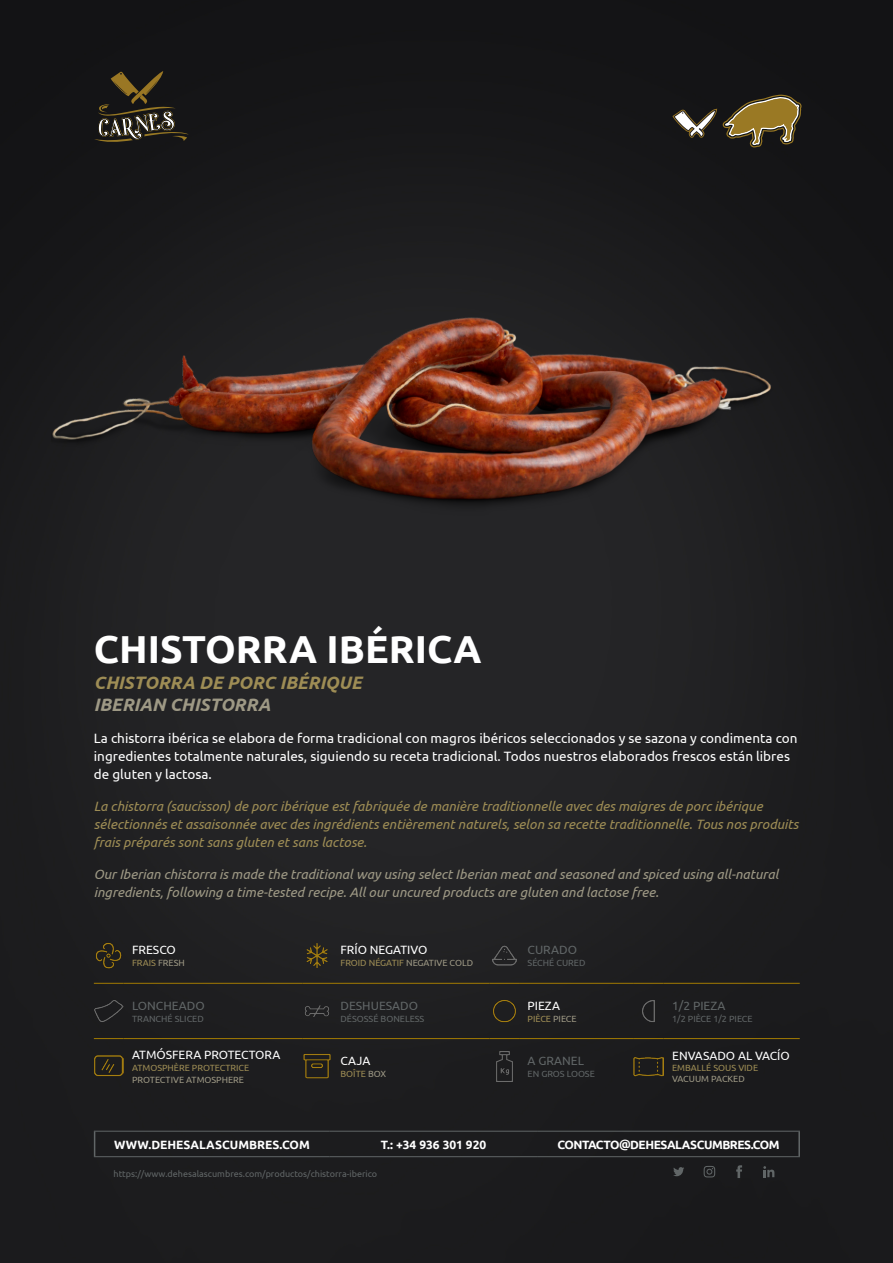
<style>
.page{position:relative;width:893px;height:1263px;background:#fff}
.page>*{position:absolute;margin:0;border:0;box-sizing:border-box;transform-origin:0 0}
.t1{font:700 39px "Ubuntu";color:#fff}
.t2{font:italic 700 18px "Ubuntu";color:#9e8d55}
.t3{font:italic 700 18px "Ubuntu";color:#9e9985}
.t4{font:italic 13.5px/18px "Ubuntu";color:#9e8d55}
.t5{font:13.5px/18px "Ubuntu";color:#fff}
.t6{font:italic 13.5px/18px "Ubuntu";color:#9e9985}
.t7{font:12px "Ubuntu";color:#fff}
.t8{font:12px "Ubuntu";color:#616667}
.t9{font:700 12px "Ubuntu";letter-spacing:-.005em;color:#fff}
.t10{font:700 12px "Ubuntu";letter-spacing:-.04em;color:#fff}
.t11{font:9px "Ubuntu";color:#616667}
.t12{font:9px "Ubuntu";color:#9e8d55}
.t13{font:9px "Ubuntu";color:#9e9985}
.s1{color:#9e9985}
</style>
<div class="page">
<img style="left:0;top:0;width:893px;height:1263px">
<svg style="left:672px;top:109px;width:45px;height:29px"></svg>
<svg style="left:673px;top:1167px;width:11px;height:9px"></svg>
<svg style="left:736px;top:1165px;width:6px;height:13px"></svg>
<svg style="left:704px;top:1166px;width:11px;height:11px"></svg>
<svg style="left:763px;top:1166px;width:11px;height:11px"></svg>
<svg style="left:94px;top:71px;width:95px;height:72px;background:#332e23"></svg>
<svg style="left:94px;top:1132px;width:1px;height:24px"></svg>
<hr style="left:798px;top:1131px;width:2px;height:25px;background:#616667">
<hr style="left:94px;top:1131px;width:235px;height:1px;background:#616667">
<hr style="left:329px;top:1131px;width:209px;height:1px;background:#616667">
<hr style="left:538px;top:1131px;width:262px;height:1px;background:#616667">
<hr style="left:94px;top:1156px;width:235px;height:1px;background:#616667">
<hr style="left:329px;top:1156px;width:209px;height:1px;background:#616667">
<hr style="left:538px;top:1156px;width:262px;height:1px;background:#616667">
<svg style="left:723px;top:94px;width:79px;height:53px;background:#65562e"></svg>
<img style="left:51px;top:228px;width:749px;height:342px">
<hr style="left:94px;top:983px;width:30px;height:1px;background:#a37b02">
<hr style="left:124px;top:983px;width:178px;height:1px;background:#a37b02">
<hr style="left:302px;top:983px;width:30px;height:1px;background:#a37b02">
<hr style="left:332px;top:983px;width:157px;height:1px;background:#a37b02">
<hr style="left:489px;top:983px;width:30px;height:1px;background:#a37b02">
<hr style="left:519px;top:983px;width:115px;height:1px;background:#a37b02">
<hr style="left:634px;top:983px;width:30px;height:1px;background:#a37b02">
<hr style="left:664px;top:983px;width:136px;height:1px;background:#a37b02">
<hr style="left:94px;top:1038px;width:30px;height:1px;background:#a37b02">
<hr style="left:124px;top:1038px;width:178px;height:1px;background:#a37b02">
<hr style="left:302px;top:1038px;width:30px;height:1px;background:#a37b02">
<hr style="left:332px;top:1038px;width:157px;height:1px;background:#a37b02">
<hr style="left:489px;top:1038px;width:30px;height:1px;background:#a37b02">
<hr style="left:519px;top:1038px;width:115px;height:1px;background:#a37b02">
<hr style="left:634px;top:1038px;width:30px;height:1px;background:#a37b02">
<hr style="left:664px;top:1038px;width:136px;height:1px;background:#a37b02">
<img style="left:94px;top:940px;width:30px;height:30px">
<img style="left:302px;top:940px;width:30px;height:30px">
<img style="left:489px;top:940px;width:30px;height:30px">
<img style="left:94px;top:996px;width:30px;height:30px">
<img style="left:302px;top:996px;width:30px;height:30px">
<img style="left:489px;top:996px;width:30px;height:30px">
<img style="left:634px;top:996px;width:30px;height:30px">
<img style="left:94px;top:1051px;width:30px;height:30px">
<img style="left:303px;top:1052px;width:28px;height:29px">
<img style="left:489px;top:1051px;width:30px;height:30px">
<img style="left:634px;top:1051px;width:30px;height:30px">
<p class="t1" style="left:94px;top:626px;width:389px">CHISTORRA IBÉRICA</p>
<p class="t2" style="left:94px;top:671px;width:270px">CHISTORRA DE PORC IBÉRIQUE</p>
<p class="t3" style="left:94px;top:694px;width:178px">IBERIAN CHISTORRA</p>
<p class="t5" style="left:94px;top:729px;width:705px">La chistorra ibérica se elabora de forma tradicional con magros ibéricos seleccionados y se sazona y condimenta con ingredientes totalmente naturales, siguiendo su receta tradicional. Todos nuestros elaborados frescos están libres de gluten y lactosa.</p>
<p class="t4" style="left:94px;top:797px;width:706px">La chistorra (saucisson) de porc ibérique est fabriquée de manière traditionnelle avec des maigres de porc ibérique sélectionnés et assaisonnée avec des ingrédients entièrement naturels, selon sa recette traditionnelle. Tous nos produits frais préparés sont sans gluten et sans lactose.</p>
<p class="t6" style="left:94px;top:865px;width:686px">Our Iberian chistorra is made the traditional way using select Iberian meat and seasoned and spiced using all-natural ingredients, following a time-tested recipe. All our uncured products are gluten and lactose free.</p>
<p class="t7" style="left:132px;top:942px;width:45px">FRESCO</p>
<p class="t12" style="left:132px;top:957px;width:54px">FRAIS <span class="s1">FRESH</span></p>
<p class="t7" style="left:340px;top:942px;width:88px">FRÍO NEGATIVO</p>
<p class="t12" style="left:340px;top:957px;width:134px">FROID NÉGATIF <span class="s1">NEGATIVE COLD</span></p>
<p class="t8" style="left:528px;top:942px;width:51px">CURADO</p>
<p class="t11" style="left:528px;top:957px;width:59px">SÉCHÉ CURED</p>
<p class="t8" style="left:132px;top:998px;width:74px">LONCHEADO</p>
<p class="t11" style="left:132px;top:1013px;width:73px">TRANCHÉ SLICED</p>
<p class="t8" style="left:340px;top:998px;width:79px">DESHUESADO</p>
<p class="t11" style="left:340px;top:1013px;width:85px">DÉSOSSÉ BONELESS</p>
<p class="t7" style="left:528px;top:998px;width:34px">PIEZA</p>
<p class="t12" style="left:528px;top:1013px;width:51px">PIÈCE <span class="s1">PIECE</span></p>
<p class="t8" style="left:672px;top:998px;width:55px">1/2 PIEZA</p>
<p class="t11" style="left:672px;top:1013px;width:82px">1/2 PIÈCE 1/2 PIECE</p>
<p class="t7" style="left:132px;top:1047px;width:150px">ATMÓSFERA PROTECTORA</p>
<p class="t12" style="left:132px;top:1062px;width:119px">ATMOSPHÈRE PROTECTRICE</p>
<p class="t13" style="left:132px;top:1074px;width:113px">PROTECTIVE ATMOSPHERE</p>
<p class="t7" style="left:340px;top:1053px;width:31px">CAJA</p>
<p class="t12" style="left:340px;top:1068px;width:47px">BOÎTE <span class="s1">BOX</span></p>
<p class="t8" style="left:528px;top:1053px;width:58px">A GRANEL</p>
<p class="t11" style="left:528px;top:1068px;width:69px">EN GROS LOOSE</p>
<p class="t7" style="left:672px;top:1049px;width:119px">ENVASADO AL VACÍO</p>
<p class="t12" style="left:672px;top:1062px;width:88px">EMBALLÉ SOUS VIDE</p>
<p class="t13" style="left:672px;top:1073px;width:74px">VACUUM PACKED</p>
<p class="t9" style="left:114px;top:1137px;width:197px">WWW.DEHESALASCUMBRES.COM</p>
<p class="t9" style="left:381px;top:1137px;width:107px">T.: +34 936 301 920</p>
<p class="t10" style="left:557px;top:1137px;width:224px">CONTACTO@DEHESALASCUMBRES.COM</p>
<p class="t11" style="left:114px;top:1169px;width:265px">https://www.dehesalascumbres.com/productos/chistorra-iberico</p>
</div>
